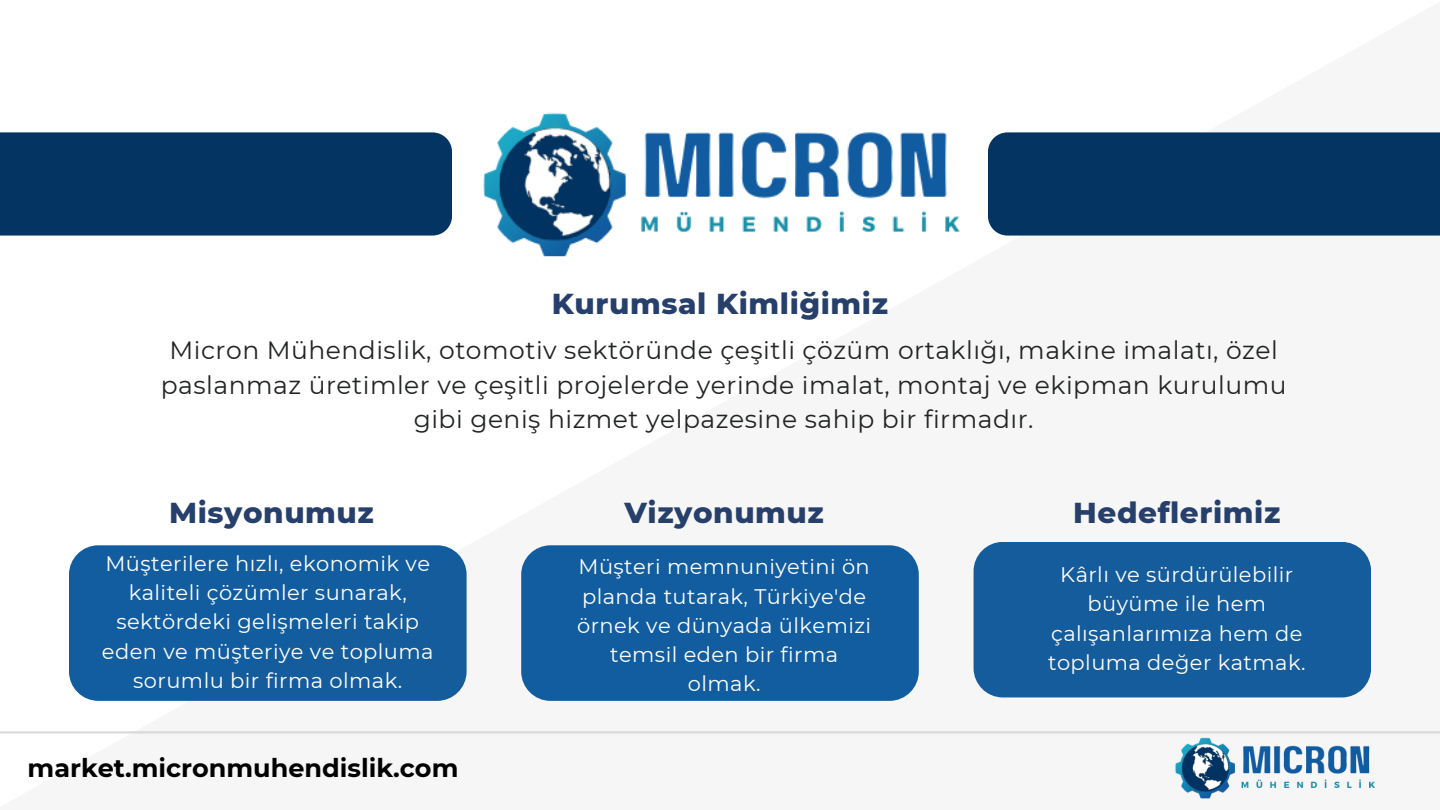
<style>
.page{position:relative;width:1440px;height:810px;background:#fff}
.page>*{position:absolute;margin:0;border:0;box-sizing:border-box;transform-origin:0 0}
.t1{font:800 29.4px "Montserrat";letter-spacing:.02em;color:#263f6b}
.t2{font:700 25.5px "Montserrat";color:#000}
.t3{font:25px/34.5px "Montserrat";letter-spacing:.02em;color:#212423;text-align:center}
.t4{font:21px/29.2px "Montserrat";letter-spacing:.02em;color:#fff;text-align:center}
</style>
<div class="page">
<svg style="left:69px;top:542px;width:1302px;height:159px;fill:#155c9c"></svg>
<div style="left:0;top:132px;width:452px;height:104px;background:#033462"></div>
<div style="left:988px;top:132px;width:452px;height:104px;background:#033462"></div>
<div style="left:521px;top:545px;width:398px;height:156px;background:#125da0;border-radius:29px"></div>
<hr style="left:0;top:731px;width:1440px;height:3px;background:#d9d9d9">
<img style="left:1175px;top:737px;width:200px;height:62px">
<img style="left:483px;top:112px;width:477px;height:145px">
<p class="t1" style="left:552px;top:285px;width:338px">Kurumsal Kimliğimiz</p>
<p class="t3" style="left:161px;top:333px;width:1127px">Micron Mühendisli k, otomotiv sektöründe çeşitli çözüm ortaklığı, maki ne i malatı, özel paslanmaz üreti mler ve çeşitli projelerde yeri nde i malat, montaj ve eki pman kurulumu gi bi geniş hizmet yelpazesi ne sahi p bi r fi rmadır.</p>
<p class="t1" style="left:169px;top:494px;width:206px">Misyonumuz</p>
<p class="t1" style="left:624px;top:494px;width:201px">Vizyonumuz</p>
<p class="t1" style="left:1073px;top:494px;width:209px">Hedeflerimiz</p>
<h2 class="t4" style="left:102px;top:549px;width:333px">Müşteri lere hızlı, ekonomi k ve kaliteli çözümler sunarak, sektördeki gelişmeleri taki p eden ve müşteriye ve topluma sorumlu bir firma olmak.</h2>
<p class="t4" style="left:577px;top:552px;width:294px">Müşteri memnuniyeti ni ön planda tutarak, Türkiye'de örnek ve dünyada ülkemizi temsi l eden bi r fi rma olmak.</p>
<p class="t4" style="left:1048px;top:560px;width:259px">Kârlı ve sürdürülebilir büyüme i le hem çalışanlarımıza hem de topluma değer katmak.</p>
<p class="t2" style="left:28px;top:753px;width:432px">market.micronmuhendislik.com</p>
</div>
